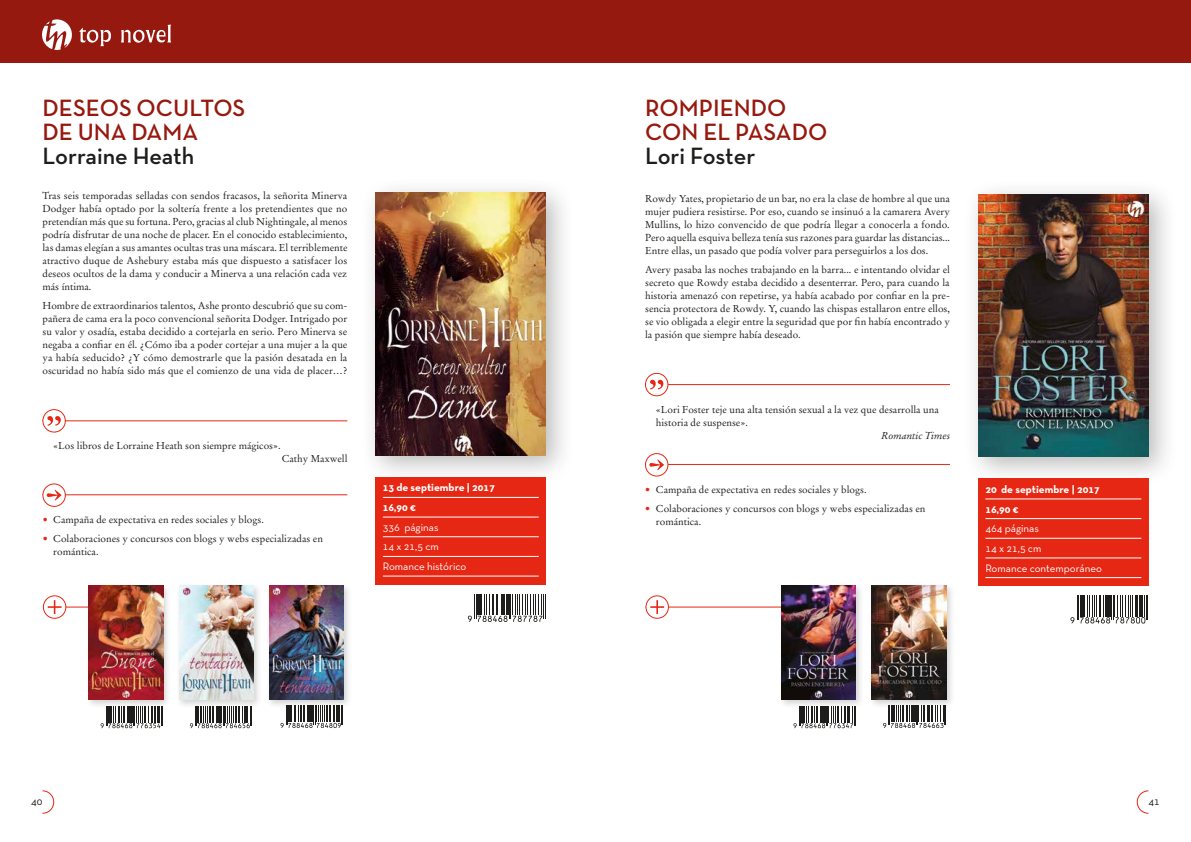
<style>
.page{position:relative;width:1191px;height:842px;background:#fff}
.page>*{position:absolute;margin:0;border:0;box-sizing:border-box;transform-origin:0 0}
.t1{font:600 24px/24px "Neutra Text TF";color:#96190f}
.t2{font:600 24px "Neutra Text TF";letter-spacing:-.005em;color:#1d1d1b}
.t3{font:11px/19.7px "Neutra Text TF";color:#fff}
.t4{font:700 11px/19.7px "Neutra Text TF";color:#fff}
.t5{font:11px "Neutra Text TF";color:#1d1d1b}
.t6{font:10px/13px "Stempel Garamond LT Std";color:#1d1d1b;text-align:justify}
.t7{font:italic 10px "Stempel Garamond LT Std";color:#1d1d1b}
.s1{color:#e52713}
</style>
<div class="page">
<hr style="left:645px;top:464px;width:305px;height:1px;background:#e52713">
<svg style="left:645px;top:454px;width:23px;height:22px"></svg>
<div style="left:645px;top:453px;width:23px;height:23px;border:1px solid #e52713;border-radius:50%"></div>
<svg style="left:649px;top:459px;width:15px;height:11px"></svg>
<div style="left:0;top:0;width:1191px;height:63px;background:#96190f"></div>
<hr style="left:645px;top:384px;width:305px;height:1px;background:#e52713">
<svg style="left:645px;top:373px;width:23px;height:23px"></svg>
<div style="left:645px;top:373px;width:23px;height:23px;border:1px solid #e52713;border-radius:50%"></div>
<svg style="left:650px;top:380px;width:13px;height:9px"></svg>
<img style="left:42px;top:19px;width:130px;height:32px">
<div style="left:963px;top:179px;width:214px;height:307px;background:#1d1d1b;opacity:.3"></div>
<img style="left:978px;top:194px;width:170px;height:263px">
<div style="left:978px;top:478px;width:170px;height:108px;background:#e52713"></div>
<hr style="left:985px;top:499px;width:156px;height:1px;background:#fff">
<hr style="left:985px;top:518px;width:156px;height:1px;background:#fff">
<hr style="left:985px;top:538px;width:156px;height:1px;background:#fff">
<hr style="left:985px;top:558px;width:156px;height:1px;background:#fff">
<hr style="left:985px;top:577px;width:156px;height:1px;background:#fff">
<svg style="left:1070px;top:596px;width:78px;height:27px"></svg>
<svg style="left:1136px;top:790px;width:13px;height:24px"></svg>
<svg style="left:42px;top:790px;width:12px;height:24px"></svg>
<hr style="left:43px;top:494px;width:304px;height:1px;background:#e52713">
<svg style="left:43px;top:484px;width:22px;height:22px"></svg>
<div style="left:43px;top:484px;width:23px;height:23px;border:1px solid #e52713;border-radius:50%"></div>
<svg style="left:47px;top:490px;width:14px;height:11px"></svg>
<hr style="left:43px;top:420px;width:304px;height:1px;background:#e52713">
<div style="left:43px;top:410px;width:22px;height:22px;background:#fff;border-radius:50%"></div>
<div style="left:43px;top:409px;width:23px;height:23px;border:1px solid #e52713;border-radius:50%"></div>
<svg style="left:47px;top:416px;width:14px;height:10px"></svg>
<div style="left:360px;top:177px;width:215px;height:308px;background:#1d1d1b;opacity:.3"></div>
<img style="left:376px;top:193px;width:170px;height:262px">
<div style="left:376px;top:477px;width:170px;height:107px;background:#e52713"></div>
<hr style="left:383px;top:497px;width:156px;height:1px;background:#fff">
<hr style="left:383px;top:517px;width:156px;height:1px;background:#fff">
<hr style="left:383px;top:536px;width:156px;height:1px;background:#fff">
<hr style="left:383px;top:556px;width:156px;height:1px;background:#fff">
<hr style="left:383px;top:576px;width:156px;height:1px;background:#fff">
<svg style="left:468px;top:594px;width:78px;height:28px"></svg>
<svg style="left:101px;top:709px;width:62px;height:19px"></svg>
<svg style="left:793px;top:709px;width:63px;height:19px"></svg>
<svg style="left:190px;top:709px;width:62px;height:19px"></svg>
<hr style="left:43px;top:607px;width:55px;height:1px;background:#e52713">
<hr style="left:645px;top:607px;width:136px;height:1px;background:#e52713">
<svg style="left:43px;top:596px;width:23px;height:22px"></svg>
<div style="left:43px;top:595px;width:23px;height:24px;border:1px solid #e52713;border-radius:50%"></div>
<svg style="left:48px;top:600px;width:14px;height:14px"></svg>
<svg style="left:646px;top:596px;width:22px;height:22px"></svg>
<div style="left:645px;top:595px;width:24px;height:24px;border:1px solid #e52713;border-radius:50%"></div>
<svg style="left:650px;top:600px;width:14px;height:14px"></svg>
<div style="left:176px;top:582px;width:86px;height:127px;background:#1d1d1b;opacity:.2"></div>
<img style="left:179px;top:586px;width:74px;height:114px">
<div style="left:85px;top:582px;width:87px;height:127px;background:#1d1d1b;opacity:.2"></div>
<img style="left:89px;top:586px;width:74px;height:114px">
<div style="left:778px;top:582px;width:86px;height:127px;background:#1d1d1b;opacity:.2"></div>
<img style="left:781px;top:586px;width:75px;height:114px">
<div style="left:266px;top:582px;width:86px;height:127px;background:#1d1d1b;opacity:.2"></div>
<img style="left:269px;top:586px;width:74px;height:114px">
<div style="left:868px;top:582px;width:87px;height:127px;background:#1d1d1b;opacity:.2"></div>
<img style="left:872px;top:586px;width:74px;height:114px">
<svg style="left:280px;top:706px;width:64px;height:22px"></svg>
<svg style="left:883px;top:706px;width:63px;height:22px"></svg>
<h1 class="t1" style="left:43px;top:95px;width:146px">DESEOS OCULTOS<br>DE U NA DAMA</h1>
<h1 class="t2" style="left:43px;top:141px;width:153px">LORRAINE HEATH</h1>
<p class="t6" style="left:43px;top:189px;width:306px">Tras seis temporadas selladas con sendos fracasos, la señorita Minerva Dodger había optado por la soltería frente a los pretendientes que no pretendían más que su fortuna. Pero, gracias al club Nightingale, al menos podría disfrutar de una noche de placer. En el conocido establecimiento, las damas elegían a sus amantes ocultas tras una máscara. El terriblemente atractivo duque de Ashebury estaba más que dispuesto a satisfacer los deseos ocultos de la dama y conducir a Minerva a una relación cada vez más íntima.</p>
<p class="t6" style="left:43px;top:299px;width:306px">Hombre de extraordinarios talentos, Ashe pronto descubrió que su com&shy;pañera de cama era la poco convencional señorita Dodger. Intrigado por su valor y osadía, estaba decidido a cortejarla en serio. Pero Minerva se negaba a confiar en él. ¿Cómo iba a poder cortejar a una mujer a la que ya había seducido? ¿Y cómo demostrarle que la pasión desatada en la oscuridad no había sido más que el comienzo de una vida de placer…?</p>
<p class="t6" style="left:53px;top:439px;width:229px">«Los libros de Lorraine Heath son siempre mágicos».</p>
<p class="t6" style="left:282px;top:452px;width:67px">Cathy Maxwell</p>
<p class="t6" style="left:43px;top:514px;width:223px"><span class="s1">•</span> Campaña de expectativa en redes sociales y blogs.</p>
<p class="t6" style="left:53px;top:532px;width:271px;text-indent:-11px"><span class="s1">•</span> Colaboraciones y concursos con blogs y webs especializadas en romántica.</p>
<p class="t4" style="left:383px;top:478px;width:114px">13 de septiembre | 2017<br>16,90 €</p>
<p class="t3" style="left:383px;top:517px;width:85px">336 páginas<br>14 x 21,5 cm<br>Romance histórico</p>
<h1 class="t1" style="left:645px;top:95px;width:136px;text-indent:68px">IENDO<br>CON EL PASA</h1>
<h1 class="t1" style="left:645px;top:95px;width:33px">ROMP</h1>
<h1 class="t1" style="left:791px;top:119px;width:31px">DO</h1>
<h1 class="t2" style="left:645px;top:141px;width:112px">LORI FOSTER</h1>
<p class="t6" style="left:645px;top:192px;width:306px">Rowdy Yates, propietario de un bar, no era la clase de hombre al que una mujer pudiera resistirse. Por eso, cuando se insinuó a la camarera Avery Mullins, lo hizo convencido de que podría llegar a conocerla a fondo.<br>Pero aquella esquiva belleza tenía sus razones para guardar las distancias...<br>Entre ellas, un pasado que podía volver para perseguirlos a los dos.</p>
<p class="t6" style="left:645px;top:263px;width:306px">Avery pasaba las noches trabajando en la barra... e intentando olvidar el secreto que Rowdy estaba decidido a desenterrar. Pero, para cuando la historia amenazó con repetirse, ya había acabado por confiar en la pre&shy;sencia protectora de Rowdy. Y, cuando las chispas estallaron entre ellos, se vio obligada a elegir entre la seguridad que por fin había encontrado y la pasión que siempre había deseado.</p>
<p class="t6" style="left:656px;top:403px;width:284px">«Lori Foster teje una alta tensión sexual a la vez que desarrolla una historia de suspense».</p>
<p class="t7" style="left:881px;top:429px;width:70px">Romantic Times</p>
<p class="t6" style="left:645px;top:483px;width:223px"><span class="s1">•</span> Campaña de expectativa en redes sociales y blogs.</p>
<p class="t6" style="left:656px;top:502px;width:271px;text-indent:-11px"><span class="s1">•</span> Colaboraciones y concursos con blogs y webs especializadas en romántica.</p>
<p class="t4" style="left:985px;top:479px;width:116px">20 de septiembre | 2017<br>16,90 €</p>
<p class="t3" style="left:985px;top:519px;width:118px">464 páginas<br>14 x 21,5 cm<br>Romance contemporáneo</p>
<p class="t5" style="left:31px;top:794px;width:13px">40</p>
<p class="t5" style="left:1148px;top:794px;width:13px">41</p>
</div>
